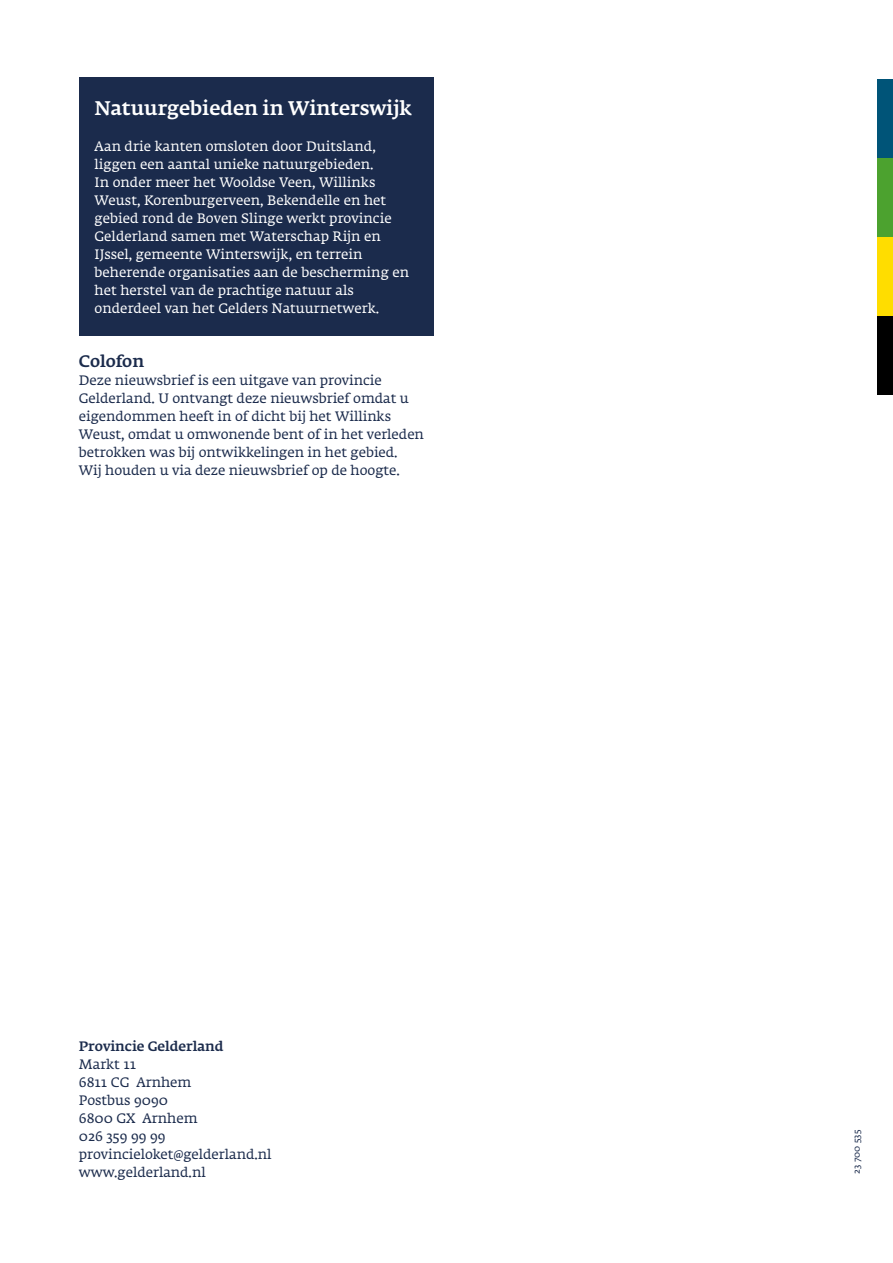
<style>
.page{position:relative;width:893px;height:1263px;background:#fff}
.page>*{position:absolute;margin:0;border:0;box-sizing:border-box;transform-origin:0 0}
._08_Kop_5__Alineakop_1{font:500 19.5px "Fedra Serif A Std";color:#fff}
._07_Kop_4__Paragraafkop{font:500 16.5px "Fedra Serif A Std";letter-spacing:-.005em;color:#1b2b4c}
._12_Broodtekst{font:13.5px/18px "Fedra Serif A Std";letter-spacing:.005em;color:#fff}
._12_Broodtekst-2{font:13.5px/18px "Fedra Serif A Std";color:#1b2b4c}
._25_Adresblok{font:13.5px "Fedra Serif A Std";color:#1b2b4c}
._25_Adresblok-2{font:500 13.5px "Fedra Serif A Std";color:#1b2b4c}
.t1{font:9px "Fedra Serif A Std";color:#1b2b4c}
</style>
<div class="page">
<div style="left:878px;top:79px;width:15px;height:79px;background:#005478"></div>
<div style="left:878px;top:158px;width:15px;height:79px;background:#4ca22f"></div>
<div style="left:878px;top:237px;width:15px;height:79px;background:#fd0"></div>
<div style="left:878px;top:316px;width:15px;height:79px;background:#000"></div>
<div style="left:79px;top:77px;width:354px;height:259px;background:#1b2b4c"></div>
<p class="_08_Kop_5__Alineakop_1" style="left:95px;top:95px;width:319px">Natuurgebieden in Winterswijk</p>
<p class="_12_Broodtekst" style="left:95px;top:138px;width:316px">Aan drie kanten omsloten door Duitsland, liggen een aantal unieke natuurgebieden.<br>In onder meer het Wooldse Veen, Willinks Weust, Korenburgerveen, Bekendelle en het gebied rond de Boven Slinge werkt provincie Gelderland samen met Waterschap Rijn en IJssel, gemeente Winterswijk, en terrein beherende organisaties aan de bescherming en het herstel van de prachtige natuur als onderdeel van het Gelders Natuurnetwerk.</p>
<p class="_07_Kop_4__Paragraafkop" style="left:79px;top:350px;width:67px">Colofon</p>
<p class="_12_Broodtekst-2" style="left:79px;top:372px;width:347px">Deze nieuwsbrief is een uitgave van provincie Gelderland. U ontvangt deze nieuwsbrief omdat u eigendommen heeft in of dicht bij het Willinks Weust, omdat u omwonende bent of in het verleden betrokken was bij ontwikkelingen in het gebied.<br>Wij houden u via deze nieuwsbrief op de hoogte.</p>
<p class="_25_Adresblok-2" style="left:79px;top:1037px;width:146px">Provincie Gelderland</p>
<p class="_25_Adresblok" style="left:79px;top:1056px;width:59px">Markt 11</p>
<p class="_25_Adresblok" style="left:79px;top:1074px;width:114px">6811 CG Arnhem</p>
<p class="_25_Adresblok" style="left:79px;top:1092px;width:91px">Postbus 9090</p>
<p class="_25_Adresblok" style="left:79px;top:1110px;width:120px">6800 GX Arnhem</p>
<p class="_25_Adresblok" style="left:79px;top:1128px;width:88px">026 359 99 99</p>
<p class="_25_Adresblok" style="left:79px;top:1146px;width:194px">provincieloket@gelderland.nl</p>
<p class="_25_Adresblok" style="left:79px;top:1164px;width:128px">www.gelderland.nl</p>
<p class="t1" style="left:851px;top:1174px;width:46px;rotate:-90deg">23 700 535</p>
</div>
